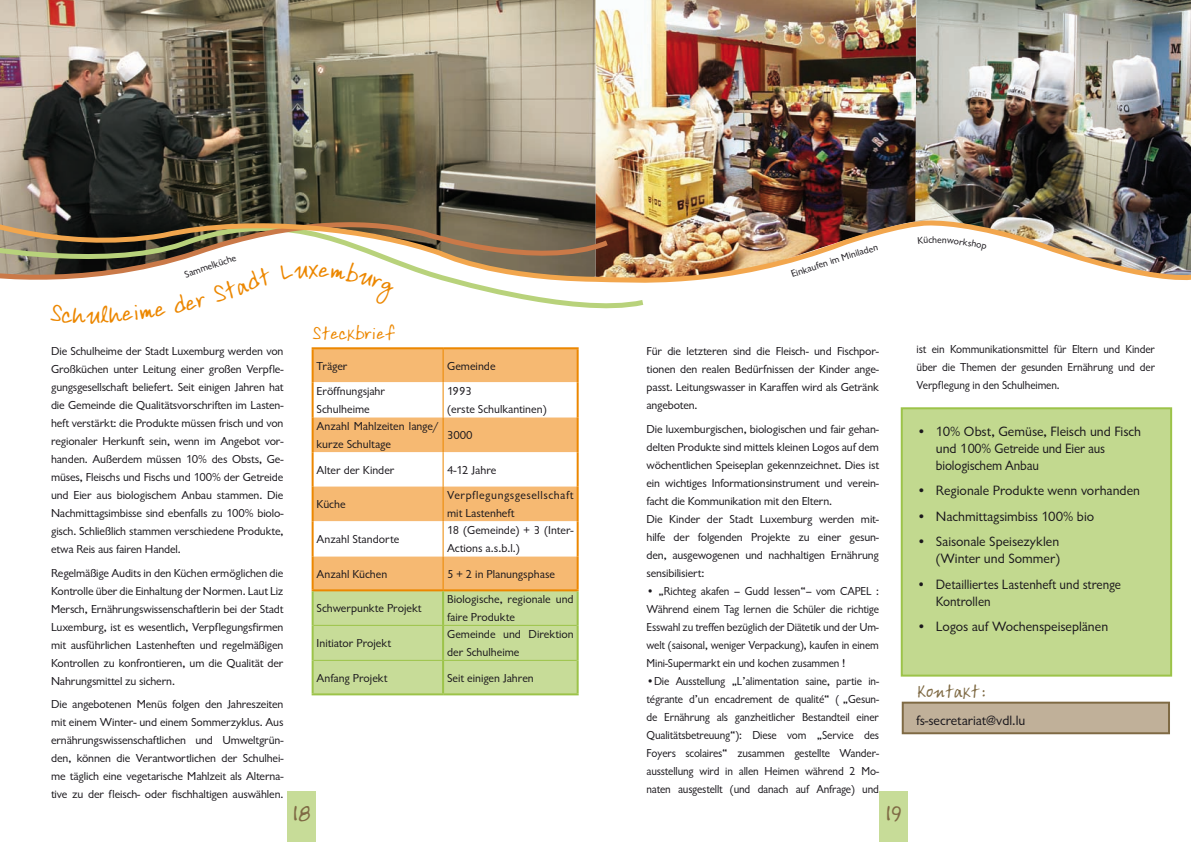
<style>
.page{position:relative;width:1191px;height:842px;background:#fff}
.page>*{position:absolute;margin:0;border:0;box-sizing:border-box;transform-origin:0 0}
.t1{font:24px "Andrew Script";color:#7f6a44}
.t2{font:24px "Andrew Script";color:#ec8700}
.t3{font:18px "Andrew Script";color:#ec8700}
.t4{font:18px "Andrew Script";color:#7f6a44}
.t5{font:14px/17px "Chantilly";color:#1a171c}
.t6{font:14px/17px "Chantilly";color:#1a171c;scale:.95 1}
.t7{font:12px/18px "Chantilly";letter-spacing:-.01em;color:#1a171c}
.t8{font:12px/18px "Chantilly";letter-spacing:-.01em;color:#1a171c;text-align:justify;scale:.95 1}
.t9{font:12px/18px "Chantilly";letter-spacing:.04em;color:#1a171c}
.t10{font:10px "Chantilly";color:#1a171c}
</style>
<div class="page">
<div style="left:287px;top:791px;width:28px;height:51px;background:#c7dc98"></div>
<div style="left:879px;top:791px;width:28px;height:51px;background:#c7dc98"></div>
<div style="left:900px;top:407px;width:272px;height:270px;background:#c2d98f;border:2px solid #9cc349"></div>
<div style="left:901px;top:702px;width:269px;height:32px;background:#c0b099;border:2px solid #7f6a44"></div>
<img style="left:595px;top:0;width:320px;height:205px">
<img style="left:915px;top:0;width:276px;height:205px">
<div style="left:314px;top:349px;width:262px;height:240px;background:#f6b972"></div>
<svg style="left:314px;top:382px;width:262px;height:174px"></svg>
<div style="left:314px;top:591px;width:262px;height:102px;background:#c7dc98"></div>
<hr style="left:442px;top:349px;width:1px;height:33px;background:#ec8700">
<hr style="left:442px;top:382px;width:1px;height:35px;background:#ec8700">
<hr style="left:442px;top:417px;width:1px;height:35px;background:#ec8700">
<hr style="left:442px;top:452px;width:1px;height:34px;background:#ec8700">
<hr style="left:442px;top:486px;width:1px;height:35px;background:#ec8700">
<hr style="left:442px;top:521px;width:1px;height:35px;background:#ec8700">
<hr style="left:442px;top:556px;width:1px;height:33px;background:#ec8700">
<hr style="left:312px;top:347px;width:131px;height:2px;background:#ec8700">
<hr style="left:312px;top:349px;width:2px;height:33px;background:#ec8700">
<hr style="left:443px;top:347px;width:135px;height:2px;background:#ec8700">
<hr style="left:576px;top:349px;width:2px;height:33px;background:#ec8700">
<hr style="left:312px;top:382px;width:2px;height:35px;background:#ec8700">
<hr style="left:576px;top:382px;width:2px;height:35px;background:#ec8700">
<hr style="left:312px;top:417px;width:2px;height:35px;background:#ec8700">
<hr style="left:576px;top:417px;width:2px;height:35px;background:#ec8700">
<hr style="left:312px;top:452px;width:2px;height:34px;background:#ec8700">
<hr style="left:576px;top:452px;width:2px;height:34px;background:#ec8700">
<hr style="left:312px;top:486px;width:2px;height:35px;background:#ec8700">
<hr style="left:576px;top:486px;width:2px;height:35px;background:#ec8700">
<hr style="left:312px;top:521px;width:2px;height:35px;background:#ec8700">
<hr style="left:576px;top:521px;width:2px;height:35px;background:#ec8700">
<hr style="left:312px;top:556px;width:2px;height:33px;background:#ec8700">
<hr style="left:576px;top:556px;width:2px;height:33px;background:#ec8700">
<hr style="left:312px;top:589px;width:131px;height:2px;background:#ec8700">
<hr style="left:443px;top:589px;width:135px;height:2px;background:#ec8700">
<hr style="left:312px;top:591px;width:2px;height:34px;background:#9cc349">
<hr style="left:442px;top:591px;width:2px;height:34px;background:#9cc349">
<hr style="left:576px;top:591px;width:2px;height:34px;background:#9cc349">
<hr style="left:312px;top:625px;width:2px;height:35px;background:#9cc349">
<hr style="left:442px;top:626px;width:2px;height:34px;background:#9cc349">
<hr style="left:576px;top:625px;width:2px;height:35px;background:#9cc349">
<hr style="left:312px;top:660px;width:2px;height:33px;background:#9cc349">
<hr style="left:442px;top:661px;width:2px;height:32px;background:#9cc349">
<hr style="left:576px;top:660px;width:2px;height:33px;background:#9cc349">
<hr style="left:312px;top:693px;width:131px;height:2px;background:#9cc349">
<hr style="left:443px;top:693px;width:135px;height:2px;background:#9cc349">
<hr style="left:314px;top:625px;width:129px;height:1px;background:#9cc349">
<hr style="left:443px;top:625px;width:133px;height:1px;background:#9cc349">
<hr style="left:314px;top:660px;width:129px;height:1px;background:#9cc349">
<hr style="left:443px;top:660px;width:133px;height:1px;background:#9cc349">
<img style="left:0;top:0;width:595px;height:196px">
<svg style="left:0;top:196px;width:648px;height:113px"></svg>
<img style="left:0;top:205px;width:1191px;height:86px">
<svg style="left:859px;top:246px;width:19px;height:9px"></svg>
<svg style="left:918px;top:236px;width:68px;height:16px"></svg>
<svg style="left:50px;top:304px;width:116px;height:5px"></svg>
<svg style="left:172px;top:255px;width:101px;height:54px"></svg>
<svg style="left:280px;top:263px;width:28px;height:16px"></svg>
<svg style="left:319px;top:261px;width:76px;height:46px"></svg>
<p class="t10" style="left:183px;top:269px;width:46px;rotate:-19deg">Sammelküc</p>
<h1 class="t2" style="left:308px;top:254px;width:12px">x</h1>
<p class="t10" style="left:814px;top:261px;width:36px;rotate:-18deg">fen im M</p>
<p class="t10" style="left:847px;top:250px;width:12px;rotate:-17deg">inil</p>
<p class="t10" style="left:789px;top:269px;width:27px;rotate:-19deg">Einkau</p>
<p class="t10" style="left:932px;top:234px;width:7px">h</p>
<p class="t7" style="left:51px;top:342px;width:234px;text-align:justify">Die Schulheime der Stadt Luxemburg werden von Großküchen unter Leitung einer großen Verpfle&shy;gungsgesellschaft beliefert. Seit einigen Jahren hat die Gemeinde die Qualitätsvorschriften im Lasten&shy;heft verstärkt: die Produkte müssen frisch und von regionaler Herkunft sein, wenn im Angebot vor&shy;handen. Außerdem müssen 10% des Obsts, Ge&shy;müses, Fleischs und Fischs und 100% der Getreide und Eier aus biologischem Anbau stammen. Die Nachmittagsimbisse sind ebenfalls zu 100% biolo&shy;gisch. Schließlich stammen verschiedene Produkte, etwa Reis aus fairen Handel.</p>
<p class="t7" style="left:51px;top:564px;width:234px;text-align:justify">Regelmäßige Audits in den Küchen ermöglichen die Kontrolle über die Einhaltung der Normen. Laut Liz Mersch, Ernährungswissenschaftlerin bei der Stadt Luxemburg, ist es wesentlich, Verpflegungsfirmen mit ausführlichen Lastenheften und regelmäßigen Kontrollen zu konfrontieren, um die Qualität der Nahrungsmittel zu sichern.</p>
<p class="t7" style="left:51px;top:695px;width:234px;text-align:justify">Die angebotenen Menüs folgen den Jahreszeiten mit einem Winter- und einem Sommerzyklus. Aus ernährungswissenschaftlichen und Umweltgrün&shy;den, können die Verantwortlichen der Schulhei&shy;me täglich eine vegetarische Mahlzeit als Alterna&shy;tive zu der fleisch- oder fischhaltigen auswählen.</p>
<h2 class="t3" style="left:312px;top:322px;width:85px">Steckbrief</h2>
<p class="t7" style="left:317px;top:357px;width:32px">Träger</p>
<p class="t7" style="left:447px;top:357px;width:50px">Gemeinde</p>
<p class="t7" style="left:317px;top:383px;width:70px">Eröffnungsjahr<br>Schulheime</p>
<p class="t7" style="left:447px;top:383px;width:101px">1993<br>(erste Schulkantinen)</p>
<p class="t7" style="left:317px;top:418px;width:124px">Anzahl Mahlzeiten lange/ kurze Schultage</p>
<p class="t7" style="left:447px;top:427px;width:27px">3000</p>
<p class="t7" style="left:317px;top:461px;width:79px">Alter der Kinder</p>
<p class="t7" style="left:447px;top:461px;width:51px">4-12 Jahre</p>
<p class="t7" style="left:317px;top:496px;width:30px">Küche</p>
<p class="t9" style="left:447px;top:487px;width:128px">Verpflegungsgesellschaft mit Lastenheft</p>
<p class="t7" style="left:317px;top:531px;width:84px">Anzahl Standorte</p>
<p class="t7" style="left:447px;top:522px;width:128px">18 (Gemeinde) + 3 (Inter-<br>Actions a.s.b.l.)</p>
<p class="t7" style="left:317px;top:565px;width:72px">Anzahl Küchen</p>
<p class="t7" style="left:447px;top:565px;width:109px">5 + 2 in Planungsphase</p>
<p class="t7" style="left:317px;top:600px;width:106px">Schwerpunkte Projekt</p>
<p class="t7" style="left:447px;top:591px;width:128px">Biologische, regionale und faire Produkte</p>
<p class="t7" style="left:317px;top:635px;width:76px">Initiator Projekt</p>
<p class="t7" style="left:447px;top:626px;width:128px">Gemeinde und Direktion der Schulheime</p>
<p class="t7" style="left:317px;top:669px;width:72px">Anfang Projekt</p>
<p class="t7" style="left:447px;top:669px;width:88px">Seit einigen Jahren</p>
<p class="t8" style="left:916px;top:340px;width:252px">ist ein Kommunikationsmittel für Eltern und Kinder über die Themen der gesunden Ernährung und der Verpflegung in den Schulheimen.</p>
<p class="t7" style="left:646px;top:342px;width:234px;text-align:justify">Für die letzteren sind die Fleisch- und Fischpor&shy;tionen den realen Bedürfnissen der Kinder ange&shy;passt. Leitungswasser in Karaffen wird als Getränk angeboten.</p>
<p class="t7" style="left:646px;top:420px;width:234px">Die luxemburgischen, biologischen und fair gehan&shy;delten Produkte sind mittels kleinen Logos auf dem wöchentlichen Speiseplan gekennzeichnet. Dies ist ein wichtiges Informationsinstrument und verein&shy;facht die Kommunikation mit den Eltern.<br>Die Kinder der Stadt Luxemburg werden mit&shy;hilfe der folgenden Projekte zu einer gesun&shy;den, ausgewogenen und nachhaltigen Ernährung sensibilisiert:</p>
<p class="t8" style="left:646px;top:582px;width:246px">• „Richteg akafen – Gudd Iessen“– vom CAPEL :<br>Während einem Tag lernen die Schüler die richtige Esswahl zu treffen bezüglich der Diätetik und der Um&shy;welt (saisonal, weniger Verpackung), kaufen in einem Mini-Supermarkt ein und kochen zusammen !</p>
<p class="t8" style="left:646px;top:672px;width:246px">•Die Ausstellung „L’alimentation saine, partie in&shy;tégrante d’un encadrement de qualité“ ( „Gesun&shy;de Ernährung als ganzheitlicher Bestandteil einer Qualitätsbetreuung“): Diese vom „Service des Foyers scolaires“ zusammen gestellte Wander&shy;ausstellung wird in allen Heimen während 2 Mo&shy;naten ausgestellt (und danach auf Anfrage) und</p>
<h2 class="t4" style="left:916px;top:680px;width:70px">Kontakt:</h2>
<p class="t5" style="left:936px;top:423px;width:207px;text-indent:-19px">• 10% Obst, Gemüse, Fleisch und Fisch und 100% Getreide und Eier aus biologischem Anbau</p>
<p class="t5" style="left:917px;top:482px;width:225px">• Regionale Produkte wenn vorhanden</p>
<p class="t5" style="left:917px;top:508px;width:179px">• Nachmittagsimbiss 100% bio</p>
<p class="t5" style="left:917px;top:533px;width:145px;text-align:right">• Saisonale Speisezyklen (Winter und Sommer)</p>
<p class="t6" style="left:936px;top:576px;width:196px;text-indent:-19px">• Detailliertes Lastenheft und strenge<br>Kontrollen</p>
<p class="t5" style="left:917px;top:618px;width:193px">• Logos auf Wochenspeiseplänen</p>
<p class="t5" style="left:916px;top:712px;width:111px">fs-secretariat@vdl.lu</p>
<h1 class="t1" style="left:292px;top:798px;width:19px">18</h1>
<h1 class="t1" style="left:885px;top:798px;width:17px">19</h1>
</div>
